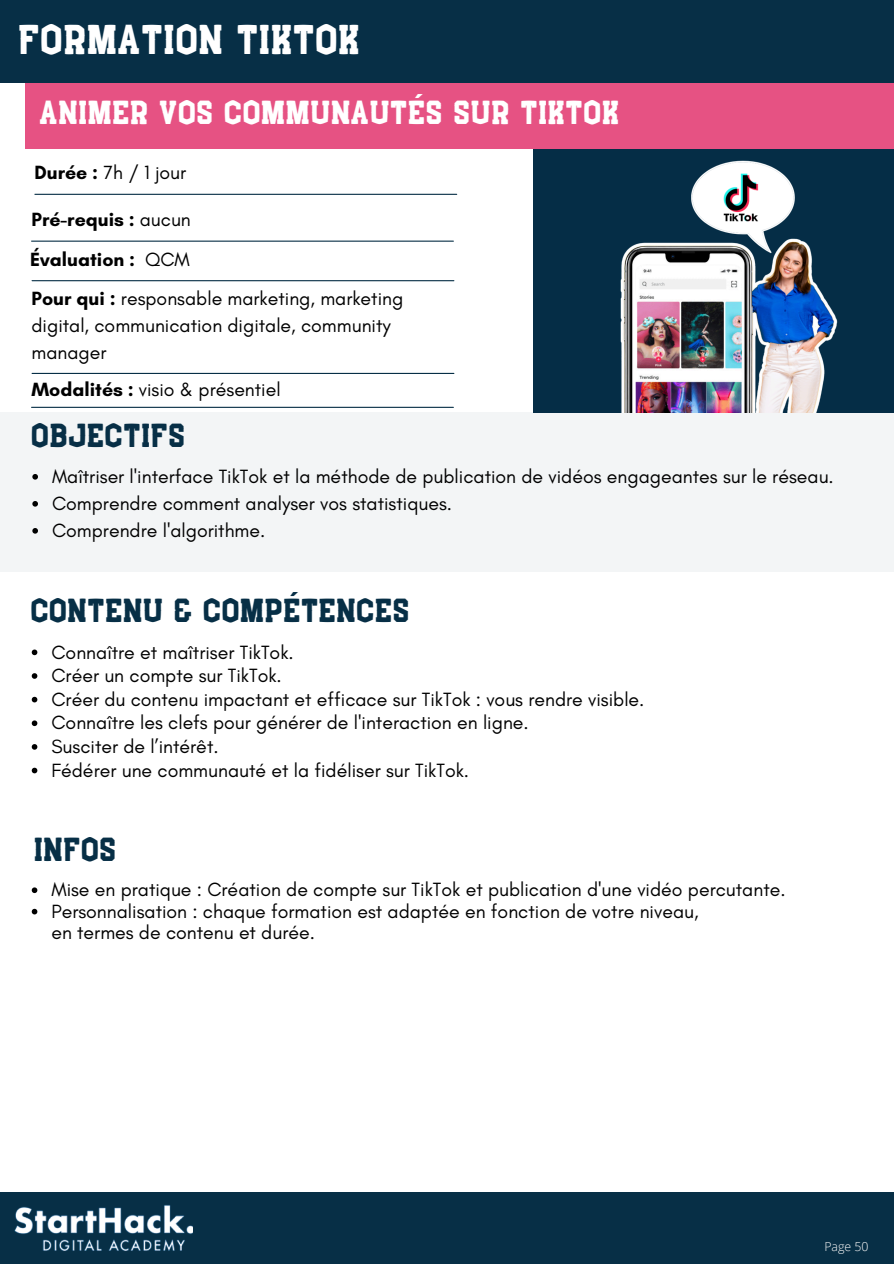
<style>
.page{position:relative;width:894px;height:1264px;background:#fff}
.page>*{position:absolute;margin:0;border:0;box-sizing:border-box;transform-origin:0 0}
.t1{font:37.5px "Boxing";letter-spacing:.05em;color:#fff}
.t2{font:30px "Boxing";letter-spacing:.05em;color:#072f46}
.t3{font:30px "Boxing";letter-spacing:.05em;color:#fff}
.t4{font:19.5px/27px "Glacial Indifference";color:#000}
.t5{font:700 19.5px "Glacial Indifference";color:#000}
.t6{font:300 12.3px "Open Sans";color:#fcfbfa}
.s1{font-weight:700}
.s2{font-weight:400}
</style>
<div class="page">
<div style="left:0;top:412px;width:893px;height:159px;background:#f3f5f6"></div>
<img style="left:533px;top:149px;width:360px;height:263px">
<div style="left:25px;top:72px;width:868px;height:77px;background:#e65082"></div>
<div style="left:0;top:0;width:893px;height:83px;background:#072f46"></div>
<div style="left:0;top:1192px;width:893px;height:71px;background:#072f46"></div>
<hr style="left:32px;top:407px;width:421px;height:1px;background:#072f46">
<hr style="left:35px;top:194px;width:421px;height:1px;background:#072f46">
<hr style="left:32px;top:240px;width:421px;height:2px;background:#072f46">
<hr style="left:32px;top:280px;width:422px;height:1px;background:#072f46">
<hr style="left:32px;top:373px;width:422px;height:1px;background:#072f46">
<img style="left:14px;top:1205px;width:179px;height:46px">
<svg style="left:32px;top:474px;width:6px;height:5px"></svg>
<svg style="left:32px;top:501px;width:6px;height:5px"></svg>
<svg style="left:32px;top:528px;width:6px;height:5px"></svg>
<svg style="left:32px;top:649px;width:5px;height:6px"></svg>
<svg style="left:32px;top:673px;width:5px;height:5px"></svg>
<svg style="left:32px;top:696px;width:5px;height:6px"></svg>
<svg style="left:32px;top:720px;width:5px;height:6px"></svg>
<svg style="left:32px;top:744px;width:5px;height:5px"></svg>
<svg style="left:32px;top:767px;width:5px;height:6px"></svg>
<svg style="left:32px;top:887px;width:5px;height:6px"></svg>
<svg style="left:32px;top:908px;width:5px;height:6px"></svg>
<p class="t1" style="left:19px;top:25px;width:341px">FORMATION TIKTOK</p>
<p class="t3" style="left:40px;top:101px;width:580px">ANIMER VOS COMMUNAUTÉS SUR TIKTOK</p>
<p class="t4" style="left:34px;top:159px;width:153px"><span class="s1">Durée :</span> 7h / 1 jour</p>
<p class="t5" style="left:31px;top:207px;width:161px">Pré-requis : <span class="s2">aucun</span></p>
<p class="t5" style="left:30px;top:247px;width:161px">Évaluation : <span class="s2">QCM</span></p>
<p class="t4" style="left:31px;top:285px;width:373px"><span class="s1">Pour qui :</span> responsable marketing, marketing digital, communication digitale, community manager</p>
<p class="t4" style="left:31px;top:376px;width:250px"><span class="s1">Modalités :</span> visio &amp; présentiel</p>
<h4 class="t2" style="left:31px;top:424px;width:154px">OBJECTIFS</h4>
<h3 class="t4" style="left:52px;top:462px;width:783px">Maîtriser l'interface TikTok et la méthode de publication de vidéos engageantes sur le réseau.</h3>
<h4 class="t4" style="left:52px;top:489px;width:401px">Comprendre comment analyser vos statistiques.</h4>
<h4 class="t4" style="left:52px;top:516px;width:215px">Comprendre l'algorithme.</h4>
<h4 class="t2" style="left:31px;top:599px;width:379px">CONTENU &amp; COMPÉTENCES</h4>
<h4 class="t4" style="left:51px;top:638px;width:244px">Connaître et maîtriser TikTok.</h4>
<h2 class="t4" style="left:51px;top:662px;width:232px">Créer un compte sur TikTok.</h2>
<p class="t4" style="left:51px;top:685px;width:594px">Créer du contenu impactant et efficace sur TikTok : vous rendre visible.</p>
<p class="t4" style="left:51px;top:709px;width:478px">Connaître les clefs pour générer de l'interaction en ligne.</p>
<p class="t4" style="left:51px;top:732px;width:169px">Susciter de l’intérêt.</p>
<h2 class="t4" style="left:51px;top:756px;width:419px">Fédérer une communauté et la fidéliser sur TikTok.</h2>
<p class="t2" style="left:34px;top:838px;width:83px">INFOS</p>
<h2 class="t4" style="left:51px;top:876px;width:735px">Mise en pratique : Création de compte sur TikTok et publication d'une vidéo percutante.</h2>
<p class="t4" style="left:51px;top:900px;width:648px;line-height:21.3px">Personnalisation : chaque formation est adaptée en fonction de votre niveau, en termes de contenu et durée.</p>
<p class="t6" style="left:824px;top:1238px;width:46px">Page 50</p>
</div>
